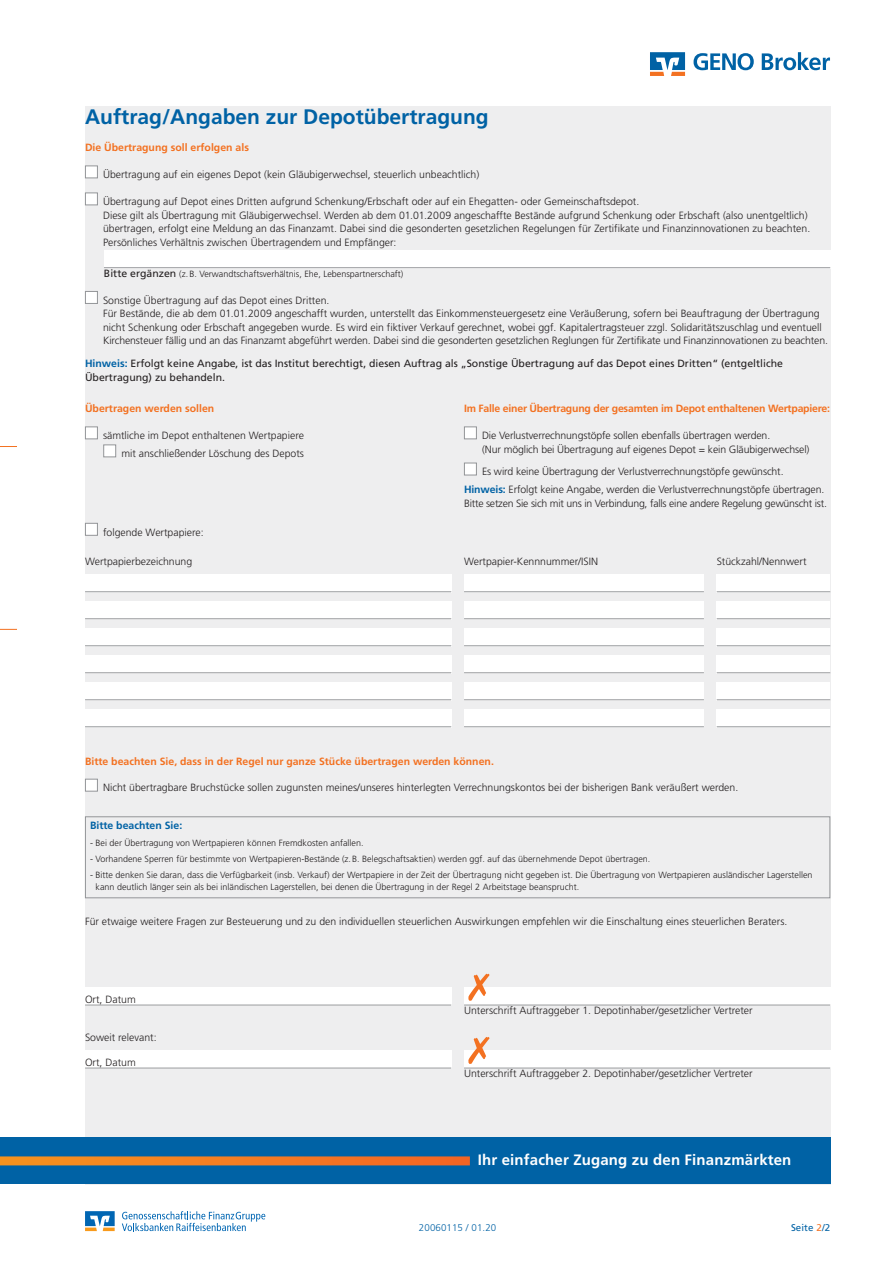
<style>
.page{position:relative;width:893px;height:1263px;background:#fff}
.page>*{position:absolute;margin:0;border:0;box-sizing:border-box;transform-origin:0 0}
.t1{font:700 21px "Frutiger LT Std";color:#0062a5}
.t2{font:700 15px "Frutiger LT Std";letter-spacing:.01em;color:#fff}
.t3{font:300 10.5px/13.5px "Frutiger LT Std";color:#231f20}
.t4{font:10.5px/13.5px "Frutiger LT Std";color:#231f20}
.t5{font:300 10.5px/13.5px "Frutiger LT Std";letter-spacing:-.02em;color:#231f20}
.t6{font:700 10.5px "Frutiger LT Std";color:#f37121}
.t7{font:700 10.5px "Frutiger LT Std";letter-spacing:-.02em;color:#f37121}
.t8{font:700 10.5px "Frutiger LT Std";color:#0062a5}
.t9{font:300 9.75px "Frutiger LT Std";letter-spacing:.01em;color:#0062a5}
.t10{font:9.75px "Frutiger LT Std";letter-spacing:.01em;color:#0062a5}
.t11{font:300 9px/12px "Frutiger LT Std";color:#231f20}
.s1{font-weight:400;font-size:10.5px}
.s2{font-weight:700;color:#0062a5}
.s3{color:#f37121}
</style>
<div class="page">
<div style="left:85px;top:106px;width:745px;height:1078px;background:#eeeeef"></div>
<svg style="left:693px;top:53px;width:61px;height:17px"></svg>
<svg style="left:762px;top:52px;width:68px;height:18px"></svg>
<svg style="left:650px;top:52px;width:35px;height:24px"></svg>
<svg style="left:122px;top:1211px;width:143px;height:20px"></svg>
<svg style="left:85px;top:1211px;width:30px;height:20px"></svg>
<svg style="left:0;top:446px;width:17px;height:1px"></svg>
<svg style="left:0;top:629px;width:17px;height:1px"></svg>
<div style="left:0;top:1137px;width:830px;height:47px;background:#0062a5"></div>
<svg style="left:0;top:1156px;width:470px;height:9px;background:#e87a28"></svg>
<div style="left:85px;top:987px;width:366px;height:18px;background:#fff"></div>
<hr style="left:85px;top:1005px;width:366px;height:1px;background:#939598">
<div style="left:85px;top:1050px;width:366px;height:18px;background:#fff"></div>
<hr style="left:85px;top:1068px;width:366px;height:1px;background:#939598">
<div style="left:464px;top:987px;width:366px;height:18px;background:#fff"></div>
<hr style="left:464px;top:1005px;width:366px;height:1px;background:#939598">
<div style="left:464px;top:1050px;width:366px;height:18px;background:#fff"></div>
<hr style="left:464px;top:1068px;width:366px;height:1px;background:#939598">
<svg style="left:468px;top:974px;width:22px;height:27px"></svg>
<svg style="left:468px;top:1037px;width:22px;height:27px"></svg>
<div style="left:85px;top:816px;width:745px;height:82px;border:1px solid #939598"></div>
<div style="left:85px;top:523px;width:13px;height:13px;background:#fff;border:1px solid #939598"></div>
<div style="left:85px;top:574px;width:366px;height:18px;background:#fff"></div>
<hr style="left:85px;top:591px;width:366px;height:1px;background:#939598">
<div style="left:85px;top:601px;width:366px;height:18px;background:#fff"></div>
<hr style="left:85px;top:618px;width:366px;height:1px;background:#939598">
<div style="left:85px;top:628px;width:366px;height:18px;background:#fff"></div>
<hr style="left:85px;top:645px;width:366px;height:1px;background:#939598">
<div style="left:85px;top:655px;width:366px;height:18px;background:#fff"></div>
<hr style="left:85px;top:672px;width:366px;height:1px;background:#939598">
<div style="left:85px;top:682px;width:366px;height:18px;background:#fff"></div>
<hr style="left:85px;top:699px;width:366px;height:1px;background:#939598">
<div style="left:85px;top:709px;width:366px;height:18px;background:#fff"></div>
<hr style="left:85px;top:726px;width:366px;height:1px;background:#939598">
<div style="left:717px;top:574px;width:113px;height:18px;background:#fff"></div>
<hr style="left:717px;top:591px;width:113px;height:1px;background:#939598">
<div style="left:717px;top:601px;width:113px;height:18px;background:#fff"></div>
<hr style="left:717px;top:618px;width:113px;height:1px;background:#939598">
<div style="left:717px;top:628px;width:113px;height:18px;background:#fff"></div>
<hr style="left:717px;top:645px;width:113px;height:1px;background:#939598">
<div style="left:717px;top:655px;width:113px;height:18px;background:#fff"></div>
<hr style="left:717px;top:672px;width:113px;height:1px;background:#939598">
<div style="left:717px;top:682px;width:113px;height:18px;background:#fff"></div>
<hr style="left:717px;top:699px;width:113px;height:1px;background:#939598">
<div style="left:717px;top:709px;width:113px;height:18px;background:#fff"></div>
<hr style="left:717px;top:726px;width:113px;height:1px;background:#939598">
<div style="left:464px;top:574px;width:240px;height:18px;background:#fff"></div>
<hr style="left:464px;top:591px;width:240px;height:1px;background:#939598">
<div style="left:464px;top:601px;width:240px;height:18px;background:#fff"></div>
<hr style="left:464px;top:618px;width:240px;height:1px;background:#939598">
<div style="left:464px;top:628px;width:240px;height:18px;background:#fff"></div>
<hr style="left:464px;top:645px;width:240px;height:1px;background:#939598">
<div style="left:464px;top:655px;width:240px;height:18px;background:#fff"></div>
<hr style="left:464px;top:672px;width:240px;height:1px;background:#939598">
<div style="left:464px;top:682px;width:240px;height:18px;background:#fff"></div>
<hr style="left:464px;top:699px;width:240px;height:1px;background:#939598">
<div style="left:464px;top:709px;width:240px;height:18px;background:#fff"></div>
<hr style="left:464px;top:726px;width:240px;height:1px;background:#939598">
<div style="left:85px;top:426px;width:13px;height:13px;background:#fff;border:1px solid #939598"></div>
<div style="left:103px;top:444px;width:13px;height:13px;background:#fff;border:1px solid #939598"></div>
<div style="left:464px;top:426px;width:13px;height:13px;background:#fff;border:1px solid #939598"></div>
<div style="left:464px;top:463px;width:13px;height:12px;background:#fff;border:1px solid #939598"></div>
<div style="left:85px;top:166px;width:13px;height:12px;background:#fff;border:1px solid #939598"></div>
<div style="left:85px;top:193px;width:13px;height:12px;background:#fff;border:1px solid #939598"></div>
<div style="left:85px;top:291px;width:13px;height:13px;background:#fff;border:1px solid #939598"></div>
<div style="left:104px;top:250px;width:726px;height:18px;background:#fff"></div>
<hr style="left:104px;top:267px;width:726px;height:1px;background:#939598">
<div style="left:85px;top:779px;width:13px;height:12px;background:#fff;border:1px solid #939598"></div>
<h1 class="t1" style="left:85px;top:104px;width:405px">Auftrag/Angaben zur Depotübertragung</h1>
<p class="t6" style="left:85px;top:141px;width:165px">Die Übertragung soll erfolgen als</p>
<p class="t3" style="left:103px;top:168px;width:378px">Übertragung auf ein eigenes Depot (kein Gläubigerwechsel, steuerlich unbeachtlich)</p>
<p class="t3" style="left:103px;top:195px;width:709px">Übertragung auf Depot eines Dritten aufgrund Schenkung/Erbschaft oder auf ein Ehegatten- oder Gemeinschaftsdepot.<br>Diese gilt als Übertragung mit Gläubigerwechsel. Werden ab dem 01.01.2009 angeschaffte Bestände aufgrund Schenkung oder Erbschaft (also unentgeltlich) übertragen, erfolgt eine Meldung an das Finanzamt. Dabei sind die gesonderten gesetzlichen Regelungen für Zertifikate und Finanzinnovationen zu beachten.<br>Persönliches Verhältnis zwischen Übertragendem und Empfänger:</p>
<p class="t11" style="left:104px;top:268px;width:301px"><span class="s1">Bitte ergänzen</span> (z.B. Verwandtschaftsverhältnis, Ehe, Lebenspartnerschaft)</p>
<p class="t3" style="left:103px;top:293px;width:726px">Sonstige Übertragung auf das Depot eines Dritten.<br>Für Bestände, die ab dem 01.01.2009 angeschafft wurden, unterstellt das Einkommensteuergesetz eine Veräußerung, sofern bei Beauftragung der Übertragung nicht Schenkung oder Erbschaft angegeben wurde. Es wird ein fiktiver Verkauf gerechnet, wobei ggf. Kapitalertragsteuer zzgl. Solidaritätszuschlag und eventuell Kirchensteuer fällig und an das Finanzamt abgeführt werden. Dabei sind die gesonderten gesetzlichen Reglungen für Zertifikate und Finanzinnovationen zu beachten.</p>
<p class="t4" style="left:85px;top:357px;width:699px"><span class="s2">Hinweis:</span> Erfolgt keine Angabe, ist das Institut berechtigt, diesen Auftrag als „Sonstige Übertragung auf das Depot eines Dritten“ (entgeltliche<br>Übertragung) zu behandeln.</p>
<p class="t6" style="left:85px;top:402px;width:131px">Übertragen werden sollen</p>
<p class="t7" style="left:464px;top:402px;width:367px">Im Falle einer Übertragung der gesamten im Depot enthaltenen Wertpapiere:</p>
<p class="t3" style="left:103px;top:427px;width:202px;line-height:18px;text-align:right">sämtliche im Depot enthaltenen Wertpapiere mit anschließender Löschung des Depots</p>
<p class="t3" style="left:482px;top:429px;width:329px">Die Verlustverrechnungstöpfe sollen ebenfalls übertragen werden.<br>(Nur möglich bei Übertragung auf eigenes Depot = kein Gläubigerwechsel)</p>
<p class="t5" style="left:464px;top:483px;width:364px"><span class="s2">Hinweis:</span> Erfolgt keine Angabe, werden die Verlustverrechnungstöpfe übertragen.<br>Bitte setzen Sie sich mit uns in Verbindung, falls eine andere Regelung gewünscht ist.</p>
<p class="t3" style="left:482px;top:465px;width:303px">Es wird keine Übertragung der Verlustverrechnungstöpfe gewünscht.</p>
<p class="t3" style="left:103px;top:525px;width:102px">folgende Wertpapiere:</p>
<p class="t3" style="left:85px;top:555px;width:109px">Wertpapierbezeichnung</p>
<p class="t3" style="left:464px;top:555px;width:135px">Wertpapier-Kennnummer/ISIN</p>
<p class="t3" style="left:717px;top:555px;width:91px">Stückzahl/Nennwert</p>
<p class="t6" style="left:85px;top:755px;width:410px">Bitte beachten Sie, dass in der Regel nur ganze Stücke übertragen werden können.</p>
<p class="t3" style="left:103px;top:781px;width:637px">Nicht übertragbare Bruchstücke sollen zugunsten meines/unseres hinterlegten Verrechnungskontos bei der bisherigen Bank veräußert werden.</p>
<p class="t8" style="left:90px;top:819px;width:94px">Bitte beachten Sie:</p>
<p class="t11" style="left:90px;top:836px;width:275px">- Bei der Übertragung von Wertpapieren können Fremdkosten anfallen.</p>
<p class="t11" style="left:90px;top:853px;width:562px">- Vorhandene Sperren für bestimmte von Wertpapieren-Bestände (z.B. Belegschaftsaktien) werden ggf. auf das übernehmende Depot übertragen.</p>
<p class="t11" style="left:96px;top:869px;width:718px;text-indent:-5px">- Bitte denken Sie daran, dass die Verfügbarkeit (insb. Verkauf) der Wertpapiere in der Zeit der Übertragung nicht gegeben ist. Die Übertragung von Wertpapieren ausländischer Lagerstellen kann deutlich länger sein als bei inländischen Lagerstellen, bei denen die Übertragung in der Regel 2 Arbeitstage beansprucht.</p>
<p class="t3" style="left:85px;top:915px;width:704px">Für etwaige weitere Fragen zur Besteuerung und zu den individuellen steuerlichen Auswirkungen empfehlen wir die Einschaltung eines steuerlichen Beraters.</p>
<p class="t3" style="left:85px;top:993px;width:52px">Ort, Datum</p>
<p class="t3" style="left:85px;top:1031px;width:73px">Soweit relevant:</p>
<p class="t3" style="left:85px;top:1056px;width:52px">Ort, Datum</p>
<p class="t3" style="left:464px;top:1004px;width:290px">Unterschrift Auftraggeber 1. Depotinhaber/gesetzlicher Vertreter</p>
<p class="t3" style="left:464px;top:1067px;width:290px">Unterschrift Auftraggeber 2. Depotinhaber/gesetzlicher Vertreter</p>
<h2 class="t2" style="left:478px;top:1151px;width:315px">Ihr einfacher Zugang zu den Finanzmärkten</h2>
<p class="t9" style="left:419px;top:1222px;width:79px">20060115 / 01.20</p>
<p class="t10" style="left:791px;top:1222px;width:41px">Seite <span class="s3">2</span>/2</p>
</div>
